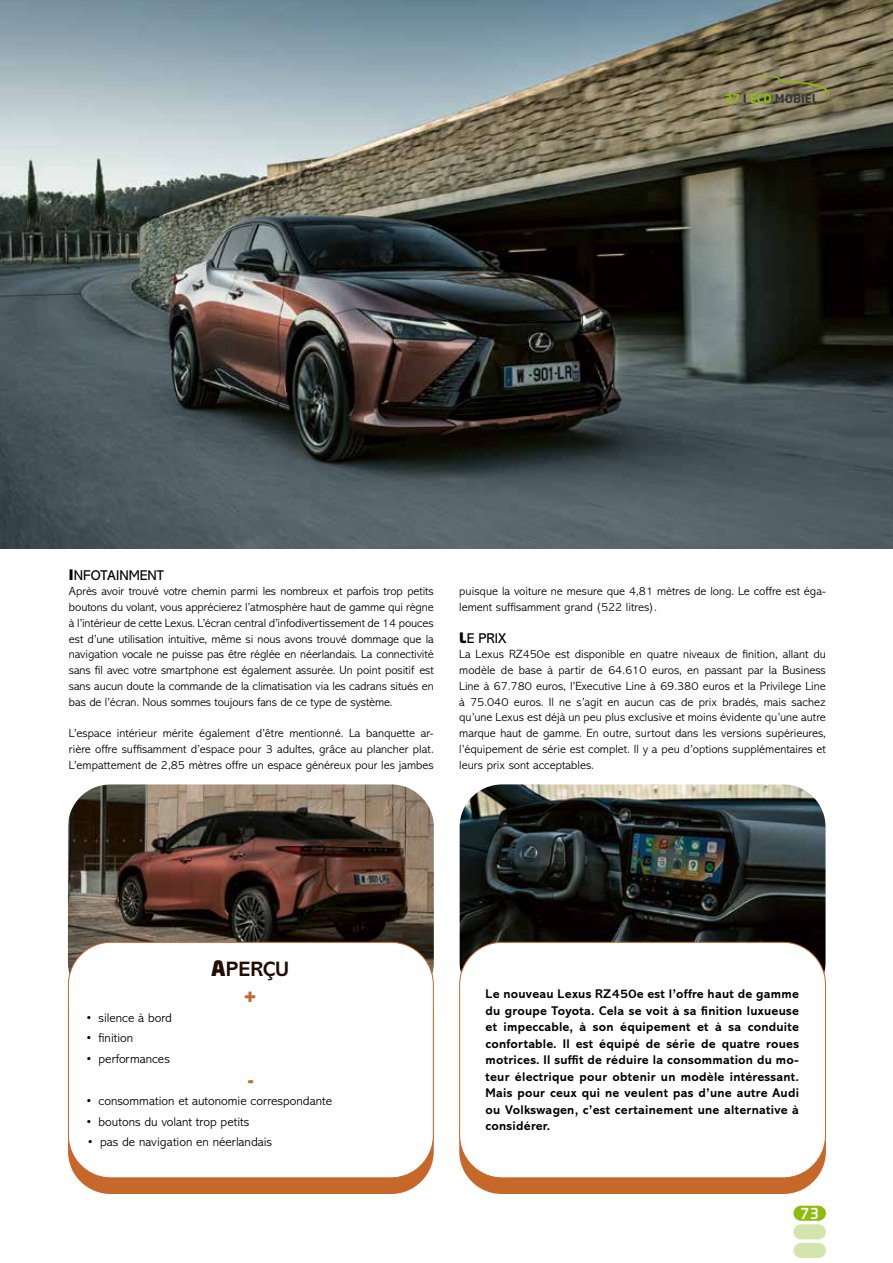
<style>
.page{position:relative;width:893px;height:1263px;background:#fff}
.page>*{position:absolute;margin:0;border:0;box-sizing:border-box;transform-origin:0 0}
.t1{font:700 21px "Abadi MT Std";color:#230d03}
.t2{font:900 21px "Neo Sans Std";color:#c7672a}
.t3{font:500 15px "Neo Sans";color:#fff}
.t4{font:14.25px "Abadi MT Std";color:#000}
.t5{font:700 12.75px/16.5px "Abadi MT Std";letter-spacing:.02em;color:#000;text-align:justify}
.t6{font:300 12.75px "Abadi MT Std";color:#000}
.t7{font:300 12px/15.8px "Abadi MT Std";color:#000;text-align:justify}
.t8{font:700 12px "Neo Sans";color:#383937}
.s1{color:#8bbd0d}
.s2{font-family:"Neo Sans Std";font-weight:900}
</style>
<div class="page">
<img style="left:0;top:0;width:893px;height:548px">
<div style="left:793px;top:1224px;width:33px;height:15px;background:#d3e5ac;border-radius:8px"></div>
<div style="left:793px;top:1243px;width:33px;height:15px;background:#d3e5ac;border-radius:8px"></div>
<div style="left:793px;top:1206px;width:33px;height:15px;background:#8bbd0d;border-radius:8px"></div>
<svg style="left:722px;top:75px;width:107px;height:24px;background:#817a57"></svg>
<img style="left:460px;top:784px;width:365px;height:189px">
<img style="left:68px;top:784px;width:366px;height:194px">
<div style="left:459px;top:1099px;width:367px;height:95px;background:#c7672a;border-radius:43px"></div>
<div style="left:460px;top:942px;width:365px;height:236px;background:#fff;border-radius:43px"></div>
<div style="left:459px;top:942px;width:367px;height:236px;border:1px solid #c7672a;border-radius:43px"></div>
<div style="left:68px;top:973px;width:366px;height:221px;background:#c7672a;border-radius:43px"></div>
<div style="left:68px;top:942px;width:365px;height:236px;background:#fff;border-radius:43px"></div>
<div style="left:68px;top:942px;width:366px;height:236px;border:1px solid #c7672a;border-radius:43px"></div>
<p class="t8" style="left:725px;top:94px;width:95px"><span class="s1">37</span> l <span class="s1">ECO</span> MOBIEL</p>
<p class="t4" style="left:69px;top:567px;width:96px"><span class="s2">I</span>NFOTAINMENT</p>
<p class="t7" style="left:69px;top:584px;width:366px">Après avoir trouvé votre chemin parmi les nombreux et parfois trop petits boutons du volant, vous apprécierez l’atmosphère haut de gamme qui règne à l’intérieur de cette Lexus. L’écran central d’infodivertissement de 14 pouces est d’une utilisation intuitive, même si nous avons trouvé dommage que la navigation vocale ne puisse pas être réglée en néerlandais. La connectivité sans fil avec votre smartphone est également assurée. Un point positif est sans aucun doute la commande de la climatisation via les cadrans situés en bas de l’écran. Nous sommes toujours fans de ce type de système.</p>
<p class="t7" style="left:69px;top:725px;width:366px">L’espace intérieur mérite également d’être mentionné. La banquette ar&shy;rière offre suffisamment d’espace pour 3 adultes, grâce au plancher plat.<br>L’empattement de 2,85 mètres offre un espace généreux pour les jambes</p>
<p class="t7" style="left:459px;top:584px;width:368px">puisque la voiture ne mesure que 4,81 mètres de long. Le coffre est éga&shy;lement suffisamment grand (522 litres).</p>
<p class="t4" style="left:459px;top:630px;width:48px"><span class="s2">L</span>E PRIX</p>
<p class="t7" style="left:459px;top:647px;width:368px">La Lexus RZ450e est disponible en quatre niveaux de finition, allant du modèle de base à partir de 64.610 euros, en passant par la Business Line à 67.780 euros, l’Executive Line à 69.380 euros et la Privilege Line à 75.040 euros. Il ne s’agit en aucun cas de prix bradés, mais sachez qu’une Lexus est déjà un peu plus exclusive et moins évidente qu’une autre marque haut de gamme. En outre, surtout dans les versions supérieures, l’équipement de série est complet. Il y a peu d’options supplémentaires et leurs prix sont acceptables.</p>
<p class="t6" style="left:86px;top:1010px;width:88px">• silence à bord</p>
<p class="t6" style="left:86px;top:1031px;width:49px">• finition</p>
<p class="t6" style="left:86px;top:1052px;width:86px">• performances</p>
<h1 class="t1" style="left:211px;top:956px;width:79px"><span class="s2">A</span>PERÇU</h1>
<h1 class="t2" style="left:243px;top:984px;width:15px">+</h1>
<h1 class="t2" style="left:248px;top:1067px;width:7px">-</h1>
<p class="t6" style="left:86px;top:1094px;width:248px">• consommation et autonomie correspondante</p>
<p class="t6" style="left:86px;top:1114px;width:165px">• boutons du volant trop petits</p>
<p class="t6" style="left:87px;top:1135px;width:186px">• pas de navigation en néerlandais</p>
<p class="t5" style="left:485px;top:986px;width:315px">Le nouveau Lexus RZ450e est l’offre haut de gamme du groupe Toyota. Cela se voit à sa finition luxueuse et impeccable, à son équipement et à sa conduite confortable. Il est équipé de série de quatre roues motrices. Il suffit de réduire la consommation du mo&shy;teur électrique pour obtenir un modèle intéressant.<br>Mais pour ceux qui ne veulent pas d’une autre Audi ou Volkswagen, c’est certainement une alternative à considérer.</p>
<p class="t3" style="left:800px;top:1206px;width:20px">73</p>
</div>
